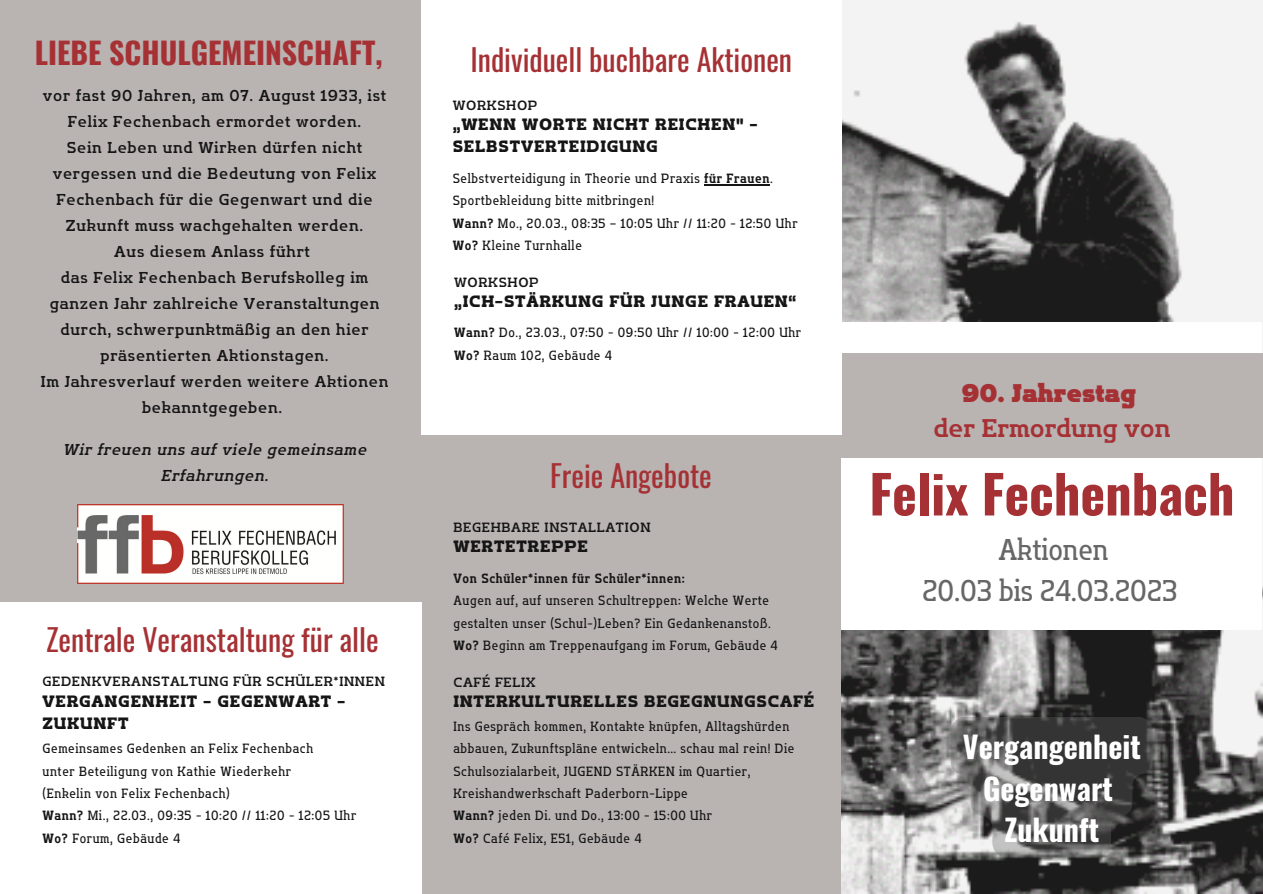
<style>
.page{position:relative;width:1263px;height:894px;background:#fff}
.page>*{position:absolute;margin:0;border:0;box-sizing:border-box;transform-origin:0 0}
.t1{font:700 52.5px "Oswald";color:#a63135}
.t2{font:30px "Oswald";color:#a63135}
.t3{font:700 30px/41.5px "Oswald";color:#fff;text-align:center}
.t4{font:30px/41.5px "Flatory Slab 400 Semi Cond";color:#676767;text-align:center}
.t5{font:700 30px "Oswald";color:#a63135}
.t6{font:25.5px "Flatory Slab 600";color:#a63135}
.t7{font:25.5px "Flatory Slab 900";color:#a63135}
.t8{font:16.35px/22.4px "Flatory Slab 800";letter-spacing:.05em;color:#151515}
.t9{font:15.75px/26px "Flatory Slab 500";letter-spacing:.05em;color:#151515;text-align:center}
.t10{font:15.75px/26px "Flatory Slab 500 It";letter-spacing:.05em;color:#151515;text-align:center}
.t11{font:13.35px/22.4px "Flatory Slab 400 Semi Cond";letter-spacing:.05em;color:#151515}
.t12{font:13.35px "Flatory Slab 500";letter-spacing:.05em;color:#151515}
.t13{font:13.35px "Flatory Slab 700 Semi Cond";letter-spacing:.05em;color:#151515}
.s1{font-family:"Flatory Slab 700 Semi Cond"}
</style>
<div class="page">
<div style="left:0;top:0;width:1263px;height:893px;background:#b9b3b2"></div>
<img style="left:841px;top:0;width:421px;height:893px">
<div style="left:842px;top:322px;width:420px;height:307px;background:#fff"></div>
<div style="left:841px;top:353px;width:422px;height:104px;background:#b9b3b2"></div>
<div style="left:0;top:602px;width:421px;height:291px;background:#fff"></div>
<img style="left:77px;top:504px;width:267px;height:79px">
<div style="left:421px;top:0;width:421px;height:434px;background:#fff"></div>
<svg style="left:951px;top:716px;width:202px;height:141px;background:#5a5959"></svg>
<hr style="left:704px;top:184px;width:66px;height:1px;background:#151515">
<h2 class="t5" style="left:35px;top:29px;width:349px">LIEBE SCHULGEMEINSCHAFT,</h2>
<p class="t9" style="left:41px;top:82px;width:349px">vor fast 90 Jahren, am 07. August 1933, ist Felix Fechenbach ermordet worden.<br>Sein Leben und Wirken dürfen nicht vergessen und die Bedeutung von Felix Fechenbach für die Gegenwart und die Zukunft muss wachgehalten werden.<br>Aus diesem Anlass führt<br>das Felix Fechenbach Berufskolleg im ganzen Jahr zahlreiche Veranstaltungen durch, schwerpunktmäßig an den hier präsentierten Aktionstagen.<br>Im Jahresverlauf werden weitere Aktionen bekanntgegeben.</p>
<p class="t10" style="left:63px;top:436px;width:305px">Wir freuen uns auf viele gemeinsame<br>Erfahrungen.</p>
<h2 class="t2" style="left:46px;top:615px;width:334px">Zentrale Veranstaltung für alle</h2>
<p class="t12" style="left:43px;top:673px;width:344px">GEDENKVERANSTALTUNG FÜR SCHÜLER*INNEN</p>
<p class="t8" style="left:43px;top:689px;width:304px">VERGANGENHEIT - GEGENWART -<br>ZUKUNFT</p>
<p class="t11" style="left:43px;top:737px;width:315px">Gemeinsames Gedenken an Felix Fechenbach<br>unter Beteiligung von Kathie Wiederkehr<br>(Enkelin von Felix Fechenbach)<br><span class="s1">Wann?</span> Mi., 22.03., 09:35 - 10:20 // 11:20 - 12:05 Uhr <span class="s1">Wo?</span> Forum, Gebäude 4</p>
<h2 class="t2" style="left:470px;top:36px;width:323px">Individuell buchbare Aktionen</h2>
<p class="t12" style="left:453px;top:97px;width:86px">WORKSHOP</p>
<p class="t8" style="left:453px;top:113px;width:307px">„WENN WORTE NICHT REICHEN" -<br>SELBSTVERTEIDIGUNG</p>
<p class="t11" style="left:453px;top:167px;width:346px">Selbstverteidigung in Theorie und Praxis <span class="s1">für Frauen</span>.<br>Sportbekleidung bitte mitbringen!<br><span class="s1">Wann?</span> Mo., 20.03., 08:35 – 10:05 Uhr // 11:20 - 12:50 Uhr <span class="s1">Wo?</span> Kleine Turnhalle</p>
<p class="t12" style="left:454px;top:274px;width:86px">WORKSHOP</p>
<p class="t8" style="left:454px;top:290px;width:344px">„ICH-STÄRKUNG FÜR JUNGE FRAUEN“</p>
<p class="t11" style="left:454px;top:321px;width:349px"><span class="s1">Wann?</span> Do., 23.03., 07:50 - 09:50 Uhr // 10:00 - 12:00 Uhr<br><span class="s1">Wo?</span> Raum 102, Gebäude 4</p>
<h2 class="t2" style="left:550px;top:452px;width:163px">Freie Angebote</h2>
<p class="t12" style="left:453px;top:519px;width:199px">BEGEHBARE INSTALLATION</p>
<p class="t8" style="left:453px;top:535px;width:136px">WERTETREPPE</p>
<p class="t13" style="left:453px;top:570px;width:233px">Von Schüler*innen für Schüler*innen:</p>
<p class="t11" style="left:453px;top:589px;width:326px">Augen auf, auf unseren Schultreppen: Welche Werte gestalten unser (Schul-)Leben? Ein Gedankenanstoß.<br><span class="s1">Wo?</span> Beginn am Treppenaufgang im Forum, Gebäude 4</p>
<p class="t12" style="left:453px;top:674px;width:84px">CAFÉ FELIX</p>
<p class="t8" style="left:453px;top:690px;width:362px">INTERKULTURELLES BEGEGNUNGSCAFÉ</p>
<p class="t11" style="left:453px;top:715px;width:342px">Ins Gespräch kommen, Kontakte knüpfen, Alltagshürden abbauen, Zukunftspläne entwickeln… schau mal rein! Die Schulsozialarbeit, JUGEND STÄRKEN im Quartier, Kreishandwerkschaft Paderborn-Lippe<br><span class="s1">Wann?</span> jeden Di. und Do., 13:00 - 15:00 Uhr<br><span class="s1">Wo?</span> Café Felix, E51, Gebäude 4</p>
<h3 class="t7" style="left:961px;top:378px;width:176px">90. Jahrestag</h3>
<h3 class="t6" style="left:933px;top:413px;width:238px">der Ermordung von</h3>
<h1 class="t1" style="left:869px;top:452px;width:367px">Felix Fechenbach</h1>
<h2 class="t4" style="left:922px;top:528px;width:257px">Aktionen<br>20.03 bis 24.03.2023</h2>
<h2 class="t3" style="left:963px;top:724px;width:180px">Vergangenheit<br>Gegenwart<br>Zukunft</h2>
</div>
